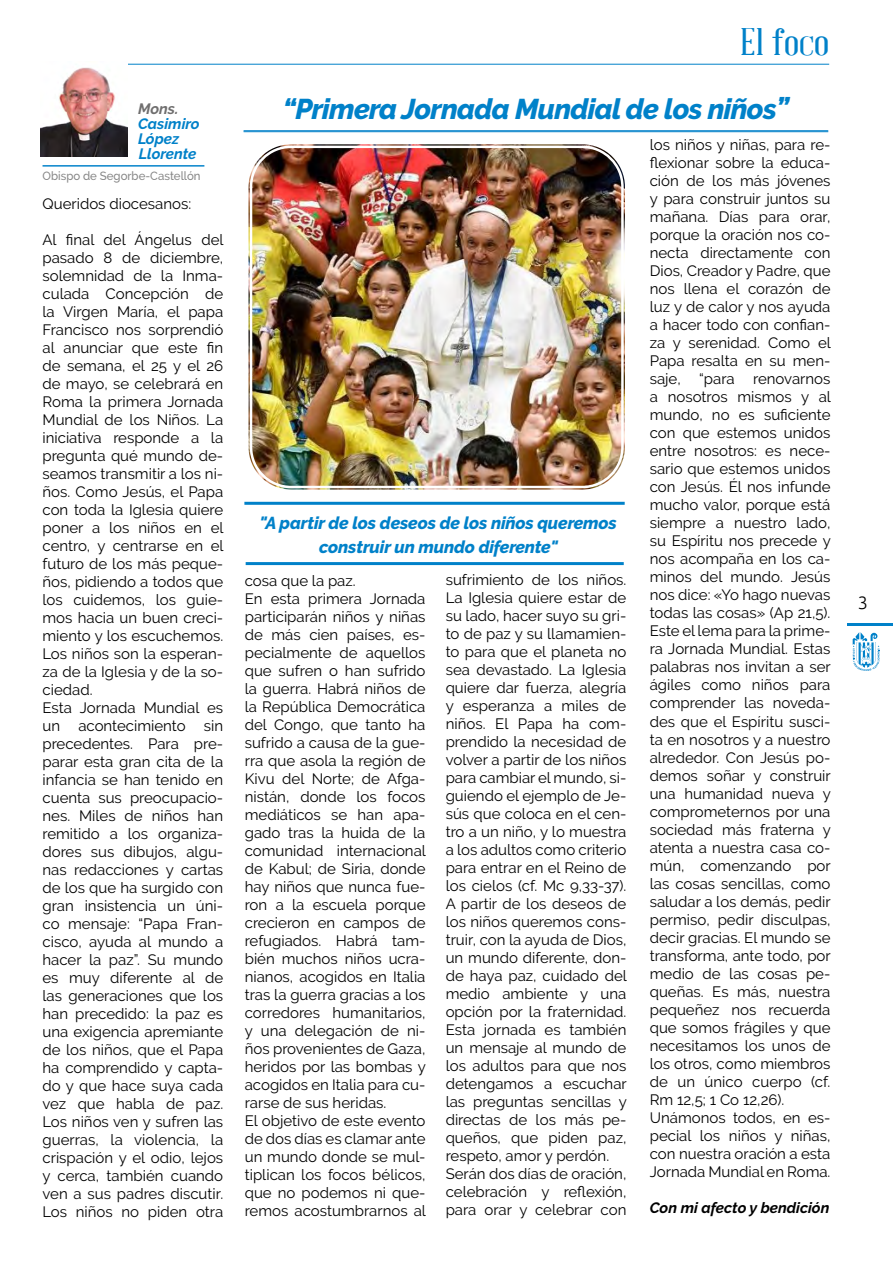
<style>
.page{position:relative;width:893px;height:1263px;background:#fff}
.page>*{position:absolute;margin:0;border:0;box-sizing:border-box;transform-origin:0 0}
.t1{font:37.5px "Abraham Lincoln";color:#0081c9;scale:1.2 1}
.t2{font:italic 800 28.5px "Raleway";letter-spacing:-.025em;color:#0081c9}
.t3{font:300 18px "Ubuntu";color:#000}
.t4{font:italic 800 17.25px/24px "Raleway";letter-spacing:-.01em;color:#0081c9;text-align:center}
.t5{font:15px/18px "Raleway";color:#000}
.t6{font:italic 700 15px/15px "Raleway";color:#0081c9}
.t7{font:italic 700 15px "Raleway";color:#000}
.t8{font:italic 700 15px "Raleway";color:#706f6f}
.t9{font:500 12px "Raleway";color:#878787;scale:.95 1}
</style>
<div class="page">
<hr style="left:847px;top:624px;width:46px;height:2px;background:#0081c9">
<svg style="left:853px;top:632px;width:26px;height:39px"></svg>
<hr style="left:123px;top:64px;width:706px;height:1px;background:#0081c9">
<hr style="left:43px;top:165px;width:161px;height:2px;background:#0081c9">
<img style="left:40px;top:64px;width:88px;height:93px">
<hr style="left:244px;top:131px;width:584px;height:1px;background:#0081c9">
<hr style="left:244px;top:130px;width:584px;height:1px;background:#0081c9">
<img style="left:249px;top:144px;width:376px;height:345px">
<div style="left:245px;top:141px;width:384px;height:352px;border:2px solid #fff;border-radius:45px"></div>
<div style="left:250px;top:146px;width:374px;height:342px;border:2px solid #fff;border-radius:40px"></div>
<hr style="left:244px;top:502px;width:381px;height:3px;background:#0081c9">
<hr style="left:246px;top:562px;width:378px;height:3px;background:#0081c9">
<p class="t8" style="left:138px;top:100px;width:42px">Mons.</p>
<p class="t6" style="left:138px;top:116px;width:63px">Casimiro<br>López<br>Llorente</p>
<p class="t9" style="left:43px;top:169px;width:168px">Obispo de Segorbe-Castellón</p>
<p class="t5" style="left:43px;top:194px;width:150px">Queridos diocesanos:</p>
<p class="t5" style="left:43px;top:230px;width:183px">Al final del Ángelus del pasado 8 de diciembre, solemnidad de la Inma&shy;culada Concepción de la Virgen María, el papa<br>Francisco nos sorprendió al anunciar que este fin de semana, el 25 y el 26 de mayo, se celebrará en<br>Roma la primera Jornada<br>Mundial de los Niños. La iniciativa responde a la pregunta qué mundo de&shy;seamos transmitir a los ni&shy;ños. Como Jesús, el Papa con toda la Iglesia quiere poner a los niños en el centro, y centrarse en el futuro de los más peque&shy;ños, pidiendo a todos que los cuidemos, los guie&shy;mos hacia un buen creci&shy;miento y los escuchemos.<br>Los niños son la esperan&shy;za de la Iglesia y de la so&shy;ciedad.<br>Esta Jornada Mundial es un acontecimiento sin precedentes. Para pre&shy;parar esta gran cita de la infancia se han tenido en cuenta sus preocupacio&shy;nes. Miles de niños han remitido a los organiza&shy;dores sus dibujos, algu&shy;nas redacciones y cartas de los que ha surgido con gran insistencia un úni&shy;co mensaje: “Papa Fran&shy;cisco, ayuda al mundo a hacer la paz”. Su mundo es muy diferente al de las generaciones que los han precedido: la paz es una exigencia apremiante de los niños, que el Papa ha comprendido y capta&shy;do y que hace suya cada vez que habla de paz.<br>Los niños ven y sufren las guerras, la violencia, la crispación y el odio, lejos y cerca, también cuando ven a sus padres discutir.<br>Los niños no piden otra</p>
<h1 class="t1" style="left:740px;top:22px;width:75px">El foco</h1>
<h2 class="t2" style="left:283px;top:93px;width:511px">“Primera Jornada Mundial de los niños”</h2>
<p class="t4" style="left:259px;top:511px;width:359px">"A partir de los deseos de los niños queremos construir un mundo diferente"</p>
<p class="t5" style="left:245px;top:572px;width:183px">cosa que la paz.<br>En esta primera Jornada participarán niños y niñas de más cien países, es&shy;pecialmente de aquellos que sufren o han sufrido la guerra. Habrá niños de la República Democrática del Congo, que tanto ha sufrido a causa de la gue&shy;rra que asola la región de<br>Kivu del Norte; de Afga&shy;nistán, donde los focos mediáticos se han apa&shy;gado tras la huida de la comunidad internacional de Kabul; de Siria, donde hay niños que nunca fue&shy;ron a la escuela porque crecieron en campos de refugiados. Habrá tam&shy;bién muchos niños ucra&shy;nianos, acogidos en Italia tras la guerra gracias a los corredores humanitarios, y una delegación de ni&shy;ños provenientes de Gaza, heridos por las bombas y acogidos en Italia para cu&shy;rarse de sus heridas.<br>El objetivo de este evento de dos días es clamar ante un mundo donde se mul&shy;tiplican los focos bélicos, que no podemos ni que&shy;remos acostumbrarnos al</p>
<p class="t5" style="left:446px;top:571px;width:183px">sufrimiento de los niños.<br>La Iglesia quiere estar de su lado, hacer suyo su gri&shy;to de paz y su llamamien&shy;to para que el planeta no sea devastado. La Iglesia quiere dar fuerza, alegría y esperanza a miles de niños. El Papa ha com&shy;prendido la necesidad de volver a partir de los niños para cambiar el mundo, si&shy;guiendo el ejemplo de Je&shy;sús que coloca en el cen&shy;tro a un niño, y lo muestra a los adultos como criterio para entrar en el Reino de los cielos (cf. Mc 9,33-37).<br>A partir de los deseos de los niños queremos cons&shy;truir, con la ayuda de Dios, un mundo diferente, don&shy;de haya paz, cuidado del medio ambiente y una opción por la fraternidad.<br>Esta jornada es también un mensaje al mundo de los adultos para que nos detengamos a escuchar las preguntas sencillas y directas de los más pe&shy;queños, que piden paz, respeto, amor y perdón.<br>Serán dos días de oración, celebración y reflexión, para orar y celebrar con</p>
<p class="t5" style="left:650px;top:136px;width:183px">los niños y niñas, para re&shy;flexionar sobre la educa&shy;ción de los más jóvenes y para construir juntos su mañana. Días para orar, porque la oración nos co&shy;necta directamente con<br>Dios, Creador y Padre, que nos llena el corazón de luz y de calor y nos ayuda a hacer todo con confian&shy;za y serenidad. Como el<br>Papa resalta en su men&shy;saje, “para renovarnos a nosotros mismos y al mundo, no es suficiente con que estemos unidos entre nosotros: es nece&shy;sario que estemos unidos con Jesús. Él nos infunde mucho valor, porque está siempre a nuestro lado, su Espíritu nos precede y nos acompaña en los ca&shy;minos del mundo. Jesús nos dice: «Yo hago nuevas todas las cosas» (Ap 21,5).<br>Este el lema para la prime&shy;ra Jornada Mundial. Estas palabras nos invitan a ser ágiles como niños para comprender las noveda&shy;des que el Espíritu susci&shy;ta en nosotros y a nuestro alrededor. Con Jesús po&shy;demos soñar y construir una humanidad nueva y comprometernos por una sociedad más fraterna y atenta a nuestra casa co&shy;mún, comenzando por las cosas sencillas, como saludar a los demás, pedir permiso, pedir disculpas, decir gracias. El mundo se transforma, ante todo, por medio de las cosas pe&shy;queñas. Es más, nuestra pequeñez nos recuerda que somos frágiles y que necesitamos los unos de los otros, como miembros de un único cuerpo (cf.<br>Rm 12,5; 1 Co 12,26).<br>Unámonos todos, en es&shy;pecial los niños y niñas, con nuestra oración a esta<br>Jornada Mundial en Roma.</p>
<p class="t7" style="left:650px;top:1198px;width:181px">Con mi afecto y bendición</p>
<p class="t3" style="left:858px;top:591px;width:12px">3</p>
</div>
